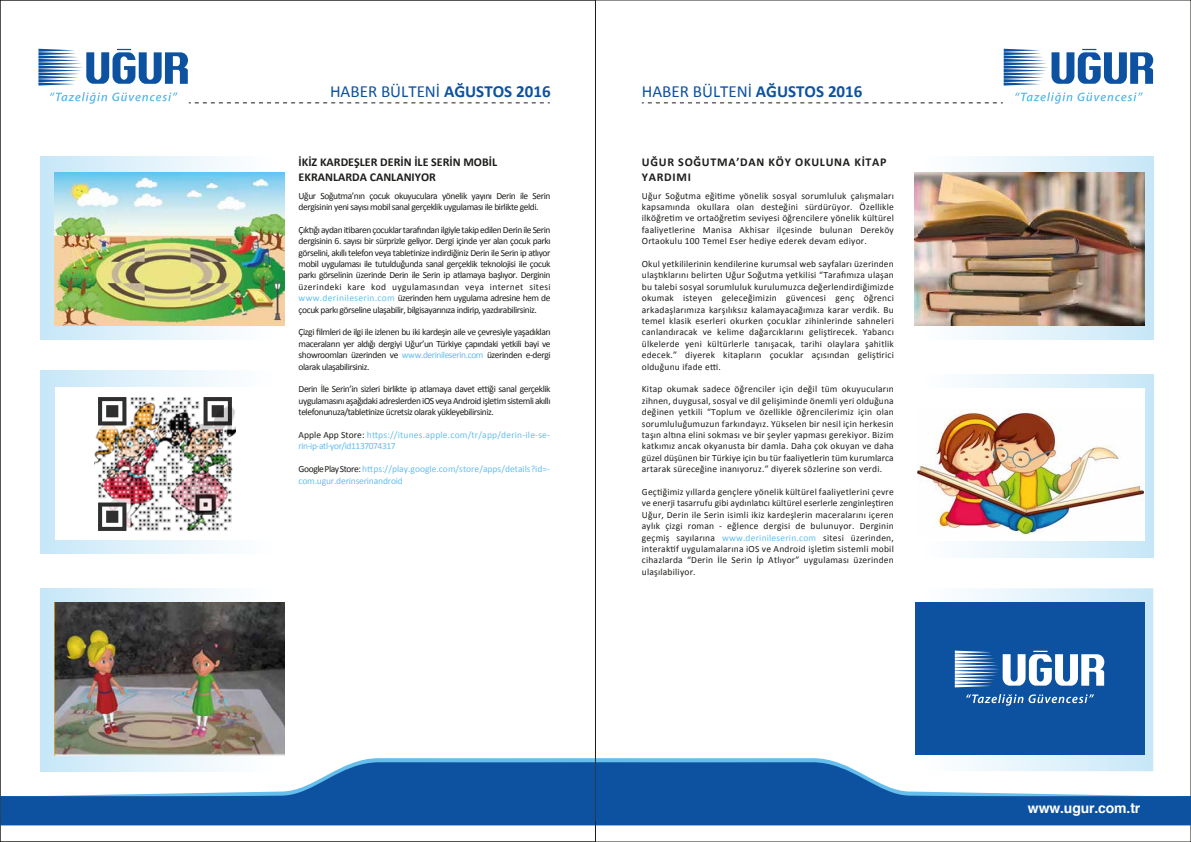
<style>
.page{position:relative;width:1191px;height:842px;background:#fff}
.page>*{position:absolute;margin:0;border:0;box-sizing:border-box;transform-origin:0 0}
.t1{font:17px "Calibri";color:#0d52a0}
.t2{font:700 14px "Helvetica";letter-spacing:-.01em;color:#fff}
.t3{font:700 12px/14.4px "Calibri";color:#1d1d1b}
.t4{font:700 12px/14.4px "Calibri";letter-spacing:.06em;color:#1d1d1b}
.t5{font:9.5px/11.4px "Calibri";letter-spacing:-.04em;color:#1d1d1b;text-align:justify}
.t6{font:9.5px/11.4px "Calibri";color:#65beec}
.s1{font-weight:700}
.s2{color:#65beec}
.s3{color:#1d1d1b}
</style>
<div class="page">
<svg style="left:918px;top:156px;width:235px;height:183px"></svg>
<svg style="left:40px;top:588px;width:235px;height:170px"></svg>
<img style="left:915px;top:173px;width:229px;height:153px">
<svg style="left:970px;top:588px;width:183px;height:170px;background:#d1e9f6"></svg>
<svg style="left:970px;top:374px;width:183px;height:183px;background:#dbeffa"></svg>
<div style="left:40px;top:370px;width:235px;height:183px;background:linear-gradient(to right,#c8e7f8,#fff)"></div>
<svg style="left:40px;top:156px;width:235px;height:183px"></svg>
<svg style="left:38px;top:49px;width:150px;height:37px"></svg>
<svg style="left:50px;top:92px;width:128px;height:12px"></svg>
<svg style="left:1003px;top:49px;width:150px;height:37px"></svg>
<svg style="left:1015px;top:92px;width:128px;height:12px"></svg>
<svg style="left:189px;top:102px;width:361px;height:1px"></svg>
<svg style="left:642px;top:102px;width:360px;height:1px"></svg>
<svg style="left:0;top:758px;width:1191px;height:67px"></svg>
<img style="left:55px;top:173px;width:229px;height:153px">
<div style="left:55px;top:387px;width:229px;height:153px;background:#fff"></div>
<img style="left:55px;top:602px;width:229px;height:153px">
<div style="left:915px;top:388px;width:229px;height:153px;background:#fff"></div>
<img style="left:94px;top:397px;width:141px;height:134px">
<img style="left:918px;top:410px;width:225px;height:124px">
<div style="left:915px;top:602px;width:229px;height:153px;background:#0d52a0"></div>
<svg style="left:954px;top:651px;width:150px;height:36px"></svg>
<svg style="left:966px;top:694px;width:128px;height:12px"></svg>
<h1 class="t1" style="left:330px;top:81px;width:222px">HABER BÜLTENİ <span class="s1">AĞUSTOS 2016</span></h1>
<h1 class="t1" style="left:642px;top:81px;width:222px">HABER BÜLTENİ <span class="s1">AĞUSTOS 2016</span></h1>
<p class="t3" style="left:298px;top:154px;width:200px">İKİZ KARDEŞLER DERİN İLE SERİN MOBİL<br>EKRANLARDA CANLANIYOR</p>
<p class="t5" style="left:298px;top:189px;width:253px">Uğur Soğutma’nın çocuk okuyuculara yönelik yayını Derin ile Serin dergisinin yeni sayısı mobil sanal gerçeklik uygulaması ile birlikte geldi.</p>
<p class="t5" style="left:298px;top:223px;width:253px">Çıktığı aydan itibaren çocuklar tarafından ilgiyle takip edilen Derin ile Serin dergisinin 6. sayısı bir sürprizle geliyor. Dergi içinde yer alan çocuk parkı görselini, akıllı telefon veya tabletinize indirdiğiniz Derin ile Serin ip atlıyor mobil uygulaması ile tutulduğunda sanal gerçeklik teknolojisi ile çocuk parkı görselinin üzerinde Derin ile Serin ip atlamaya başlıyor. Derginin üzerindeki kare kod uygulamasından veya internet sitesi <span class="s2">www.derinileserin.com</span> üzerinden hem uygulama adresine hem de çocuk parkı görseline ulaşabilir, bilgisayarınıza indirip, yazdırabilirsiniz.</p>
<p class="t5" style="left:298px;top:326px;width:253px">Çizgi filmleri de ilgi ile izlenen bu iki kardeşin aile ve çevresiyle yaşadıkları maceraların yer aldığı dergiyi Uğur’un Türkiye çapındaki yetkili bayi ve showroomları üzerinden ve <span class="s2">www.derinileserin.com</span> üzerinden e-dergi olarak ulaşabilirsiniz.</p>
<p class="t5" style="left:298px;top:383px;width:253px">Derin İle Serin’in sizleri birlikte ip atlamaya davet ettiği sanal gerçeklik uygulamasını aşağıdaki adreslerden iOS veya Android işletim sistemli akıllı telefonunuza/tabletinize ücretsiz olarak yükleyebilirsiniz.</p>
<p class="t6" style="left:298px;top:429px;width:253px"><span class="s3">Apple App Store:</span> https://itunes.apple.com/tr/app/derin-ile-se&shy;rin-ip-atl-yor/id1137074317</p>
<p class="t6" style="left:298px;top:463px;width:253px"><span class="s3">GooglePlayStore:</span> https://play.google.com/store/apps/details?id=- com.ugur.derinserinandroid</p>
<p class="t4" style="left:642px;top:154px;width:246px">UĞUR SOĞUTMA’DAN KÖY OKULUNA KİTAP<br>YARDIMI</p>
<p class="t5" style="left:642px;top:189px;width:253px">Uğur Soğutma eğitime yönelik sosyal sorumluluk çalışmaları kapsamında okullara olan desteğini sürdürüyor. Özellikle ilköğretim ve ortaöğretim seviyesi öğrencilere yönelik kültürel faaliyetlerine Manisa Akhisar ilçesinde bulunan Dereköy Ortaokulu 100 Temel Eser hediye ederek devam ediyor.</p>
<p class="t5" style="left:642px;top:258px;width:253px">Okul yetkililerinin kendilerine kurumsal web sayfaları üzerinden ulaştıklarını belirten Uğur Soğutma yetkilisi “Tarafımıza ulaşan bu talebi sosyal sorumluluk kurulumuzca değerlendirdiğimizde okumak isteyen geleceğimizin güvencesi genç öğrenci arkadaşlarımıza karşılıksız kalamayacağımıza karar verdik. Bu temel klasik eserleri okurken çocuklar zihinlerinde sahneleri canlandıracak ve kelime dağarcıklarını geliştirecek. Yabancı ülkelerde yeni kültürlerle tanışacak, tarihi olaylara şahitlik edecek.” diyerek kitapların çocuklar açısından geliştirici olduğunu ifade etti.</p>
<p class="t5" style="left:642px;top:383px;width:253px">Kitap okumak sadece öğrenciler için değil tüm okuyucuların zihnen, duygusal, sosyal ve dil gelişiminde önemli yeri olduğuna değinen yetkili “Toplum ve özellikle öğrencilerimiz için olan sorumluluğumuzun farkındayız. Yükselen bir nesil için herkesin taşın altına elini sokması ve bir şeyler yapması gerekiyor. Bizim katkımız ancak okyanusta bir damla. Daha çok okuyan ve daha güzel düşünen bir Türkiye için bu tür faaliyetlerin tüm kurumlarca artarak süreceğine inanıyoruz.” diyerek sözlerine son verdi.</p>
<p class="t5" style="left:642px;top:486px;width:253px">Geçtiğimiz yıllarda gençlere yönelik kültürel faaliyetlerini çevre ve enerji tasarrufu gibi aydınlatıcı kültürel eserlerle zenginleştiren Uğur, Derin ile Serin isimli ikiz kardeşlerin maceralarını içeren aylık çizgi roman - eğlence dergisi de bulunuyor. Derginin geçmiş sayılarına <span class="s2">www.derinileserin.com</span> sitesi üzerinden, interaktif uygulamalarına iOS ve Android işletim sistemli mobil cihazlarda “Derin İle Serin İp Atlıyor” uygulaması üzerinden ulaşılabiliyor.</p>
<h2 class="t2" style="left:1028px;top:797px;width:114px">www.ugur.com.tr</h2>
</div>
